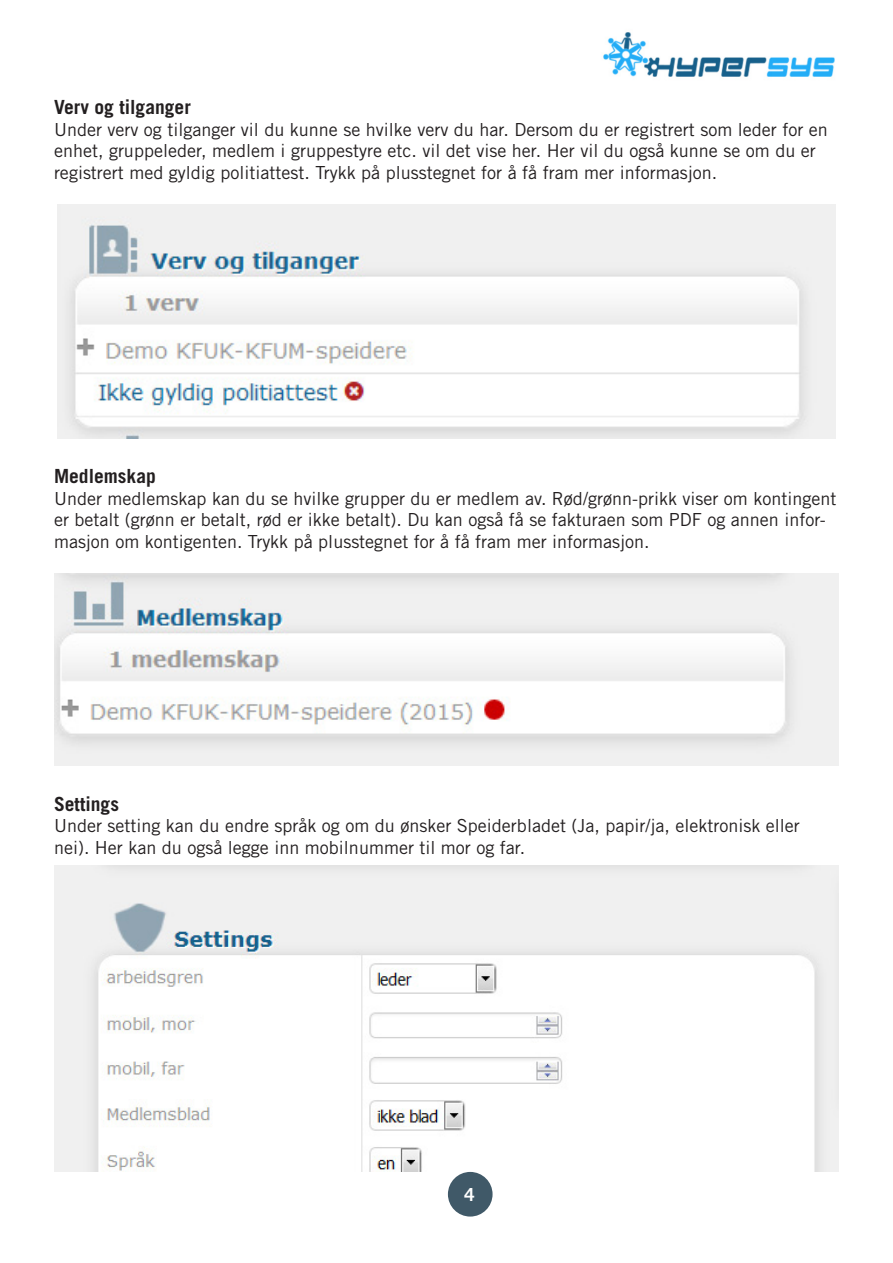
<style>
.page{position:relative;width:893px;height:1263px;background:#fff}
.page>*{position:absolute;margin:0;border:0;box-sizing:border-box;transform-origin:0 0}
.t1{font:700 19.5px "Trade Gothic LT Std";color:#231f20}
.t2{font:18px/21.6px "Trade Gothic LT Std";color:#231f20}
.t3{font:700 18px "Trade Gothic LT Std";color:#fff}
</style>
<div class="page">
<img style="left:603px;top:32px;width:232px;height:45px">
<img style="left:54px;top:865px;width:785px;height:306px">
<div style="left:448px;top:1172px;width:45px;height:44px;background:#405968;border-radius:50%"></div>
<img style="left:54px;top:573px;width:784px;height:193px">
<img style="left:57px;top:204px;width:779px;height:234px">
<p class="t1" style="left:54px;top:95px;width:138px">Verv og tilganger</p>
<p class="t2" style="left:54px;top:118px;width:775px">Under verv og tilganger vil du kunne se hvilke verv du har. Dersom du er registrert som leder for en enhet, gruppeleder, medlem i gruppestyre etc. vil det vise her. Her vil du også kunne se om du er registrert med gyldig politiattest. Trykk på plusstegnet for å få fram mer informasjon.</p>
<p class="t1" style="left:54px;top:464px;width:103px">Medlemskap</p>
<p class="t2" style="left:54px;top:487px;width:784px">Under medlemskap kan du se hvilke grupper du er medlem av. Rød/grønn-prikk viser om kontingent er betalt (grønn er betalt, rød er ikke betalt). Du kan også få se fakturaen som PDF og annen infor&shy;masjon om kontigenten. Trykk på plusstegnet for å få fram mer informasjon.</p>
<p class="t1" style="left:54px;top:792px;width:67px">Settings</p>
<p class="t2" style="left:54px;top:815px;width:747px">Under setting kan du endre språk og om du ønsker Speiderbladet (Ja, papir/ja, elektronisk eller nei). Her kan du også legge inn mobilnummer til mor og far.</p>
<p class="t3" style="left:465px;top:1183px;width:12px">4</p>
</div>
